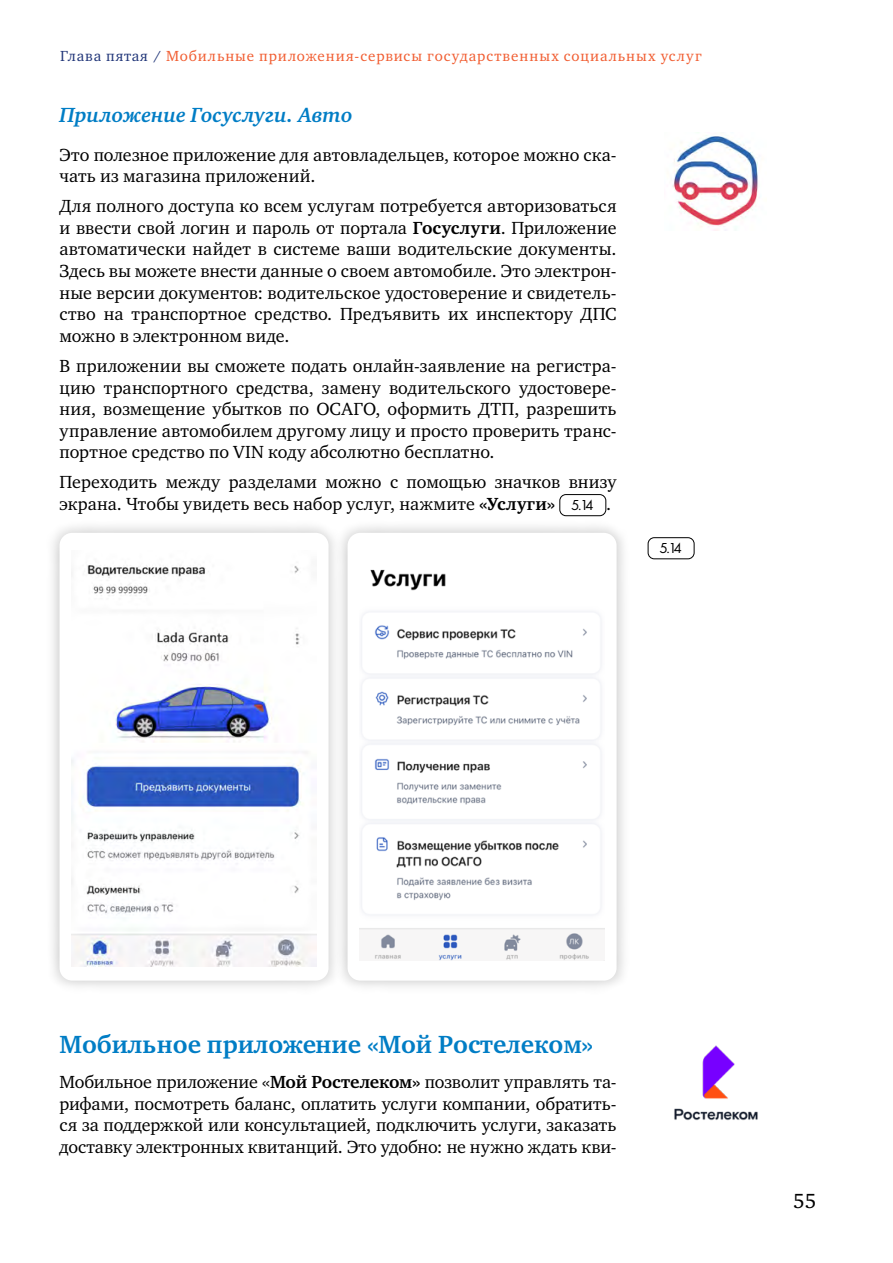
<style>
.page{position:relative;width:893px;height:1263px;background:#fff}
.page>*{position:absolute;margin:0;border:0;box-sizing:border-box;transform-origin:0 0}
.t1{font:700 25.5px "Charter C";color:#007dc5}
.t2{font:italic 700 21px "Charter C";color:#007dc5}
.t3{font:21px "Charter ITC";color:#000}
.t4{font:18px/21.6px "Charter ITC";letter-spacing:.005em;color:#000;text-align:justify}
.t5{font:15px "Charter ITC";letter-spacing:.065em;color:#f15d31}
.t6{font:15px "Futura PT Book";color:#000}
.s1{color:#213679}
.s2{font-family:"Charter C";font-weight:700}
.s3{font-family:"Futura PT Book";font-size:15px}
</style>
<div class="page">
<div style="left:559px;top:494px;width:47px;height:22px;border:1px solid #000;border-radius:6px"></div>
<img style="left:672px;top:135px;width:86px;height:96px">
<div style="left:46px;top:519px;width:297px;height:475px;background:#000;opacity:.25"></div>
<div style="left:60px;top:533px;width:269px;height:448px;background:#fff;border-radius:13px"></div>
<div style="left:334px;top:519px;width:297px;height:475px;background:#000;opacity:.25"></div>
<div style="left:348px;top:533px;width:269px;height:448px;background:#fff;border-radius:13px"></div>
<img style="left:72px;top:565px;width:244px;height:401px">
<img style="left:360px;top:569px;width:244px;height:392px">
<div style="left:648px;top:537px;width:46px;height:22px;border:1px solid #000;border-radius:6px"></div>
<img style="left:674px;top:1045px;width:84px;height:76px">
<p class="t5" style="left:60px;top:46px;width:643px"><span class="s1">Глава пятая /</span> Мобильные приложения-сервисы государственных социальных услуг</p>
<p class="t2" style="left:60px;top:103px;width:295px">Приложение Госуслуги. Авто</p>
<p class="t4" style="left:60px;top:144px;width:559px">Это полезное приложение для автовладельцев, которое можно ска&shy;чать из магазина приложений.</p>
<p class="t4" style="left:60px;top:195px;width:559px">Для полного доступа ко всем услугам потребуется авторизоваться и ввести свой логин и пароль от портала <span class="s2">Госуслуги</span>. Приложение автоматически найдет в системе ваши водительские документы.<br>Здесь вы можете внести данные о своем автомобиле. Это электрон&shy;ные версии документов: водительское удостоверение и свидетель&shy;ство на транспортное средство. Предъявить их инспектору ДПС можно в электронном виде.</p>
<p class="t4" style="left:60px;top:355px;width:559px">В приложении вы сможете подать онлайн-заявление на регистра&shy;цию транспортного средства, замену водительского удостовере&shy;ния, возмещение убытков по ОСАГО, оформить ДТП, разрешить управление автомобилем другому лицу и просто проверить транс&shy;портное средство по VIN коду абсолютно бесплатно.</p>
<p class="t4" style="left:60px;top:471px;width:558px">Переходить между разделами можно с помощью значков внизу экрана. Чтобы увидеть весь набор услуг, нажмите <span class="s2">«Услуги»</span> <span class="s3">5.14</span> .</p>
<p class="t6" style="left:659px;top:539px;width:24px">5.14</p>
<h1 class="t1" style="left:60px;top:1030px;width:535px">Мобильное приложение «Мой Ростелеком»</h1>
<p class="t4" style="left:60px;top:1071px;width:559px">Мобильное приложение «<span class="s2">Мой Ростелеком»</span> позволит управлять та&shy;рифами, посмотреть баланс, оплатить услуги компании, обратить&shy;ся за поддержкой или консультацией, подключить услуги, заказать доставку электронных квитанций. Это удобно: не нужно ждать кви-</p>
<p class="t3" style="left:793px;top:1187px;width:25px">55</p>
</div>
